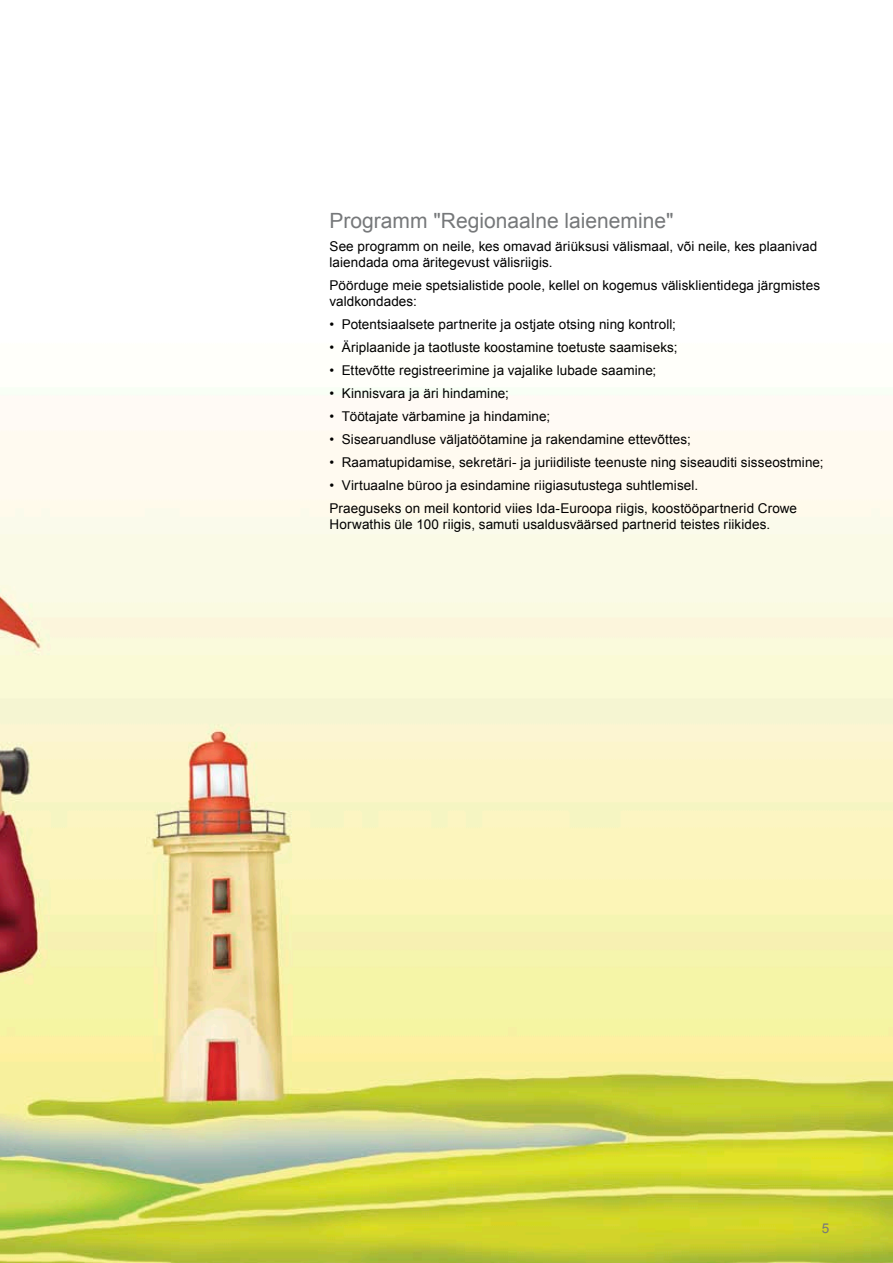
<style>
.page{position:relative;width:893px;height:1263px;background:#fff}
.page>*{position:absolute;margin:0;border:0;box-sizing:border-box;transform-origin:0 0}
.t1{font:21px "Arial";color:#76787a}
.t2{font:13.5px/16.2px "Arial";letter-spacing:.005em;color:#000}
.t3{font:13.5px "Arial";color:#76787a}
</style>
<div class="page">
<img style="left:0;top:430px;width:893px;height:833px">
<h1 class="t1" style="left:330px;top:207px;width:346px">Programm "Regionaalne laienemine"</h1>
<p class="t2" style="left:330px;top:238px;width:489px">See programm on neile, kes omavad äriüksusi välismaal, või neile, kes plaanivad laiendada oma äritegevust välisriigis.</p>
<p class="t2" style="left:330px;top:277px;width:492px">Pöörduge meie spetsialistide poole, kellel on kogemus välisklientidega järgmistes valdkondades:</p>
<p class="t2" style="left:330px;top:316px;width:348px">• Potentsiaalsete partnerite ja ostjate otsing ning kontroll;</p>
<p class="t2" style="left:330px;top:339px;width:349px">• Äriplaanide ja taotluste koostamine toetuste saamiseks;</p>
<p class="t2" style="left:330px;top:362px;width:328px">• Ettevõtte registreerimine ja vajalike lubade saamine;</p>
<p class="t2" style="left:330px;top:385px;width:181px">• Kinnisvara ja äri hindamine;</p>
<p class="t2" style="left:330px;top:408px;width:222px">• Töötajate värbamine ja hindamine;</p>
<p class="t2" style="left:330px;top:431px;width:363px">• Sisearuandluse väljatöötamine ja rakendamine ettevõttes;</p>
<p class="t2" style="left:330px;top:454px;width:496px">• Raamatupidamise, sekretäri- ja juriidiliste teenuste ning siseauditi sisseostmine;</p>
<p class="t2" style="left:330px;top:474px;width:469px;line-height:23px">• Virtuaalne büroo ja esindamine riigiasutustega suhtlemisel.<br>Praeguseks on meil kontorid viies Ida-Euroopa riigis, koostööpartnerid Crowe</p>
<p class="t2" style="left:330px;top:516px;width:442px">Horwathis üle 100 riigis, samuti usaldusväärsed partnerid teistes riikides.</p>
<p class="t3" style="left:822px;top:1219px;width:9px">7</p>
<p class="t3" style="left:822px;top:1219px;width:9px">5</p>
</div>
